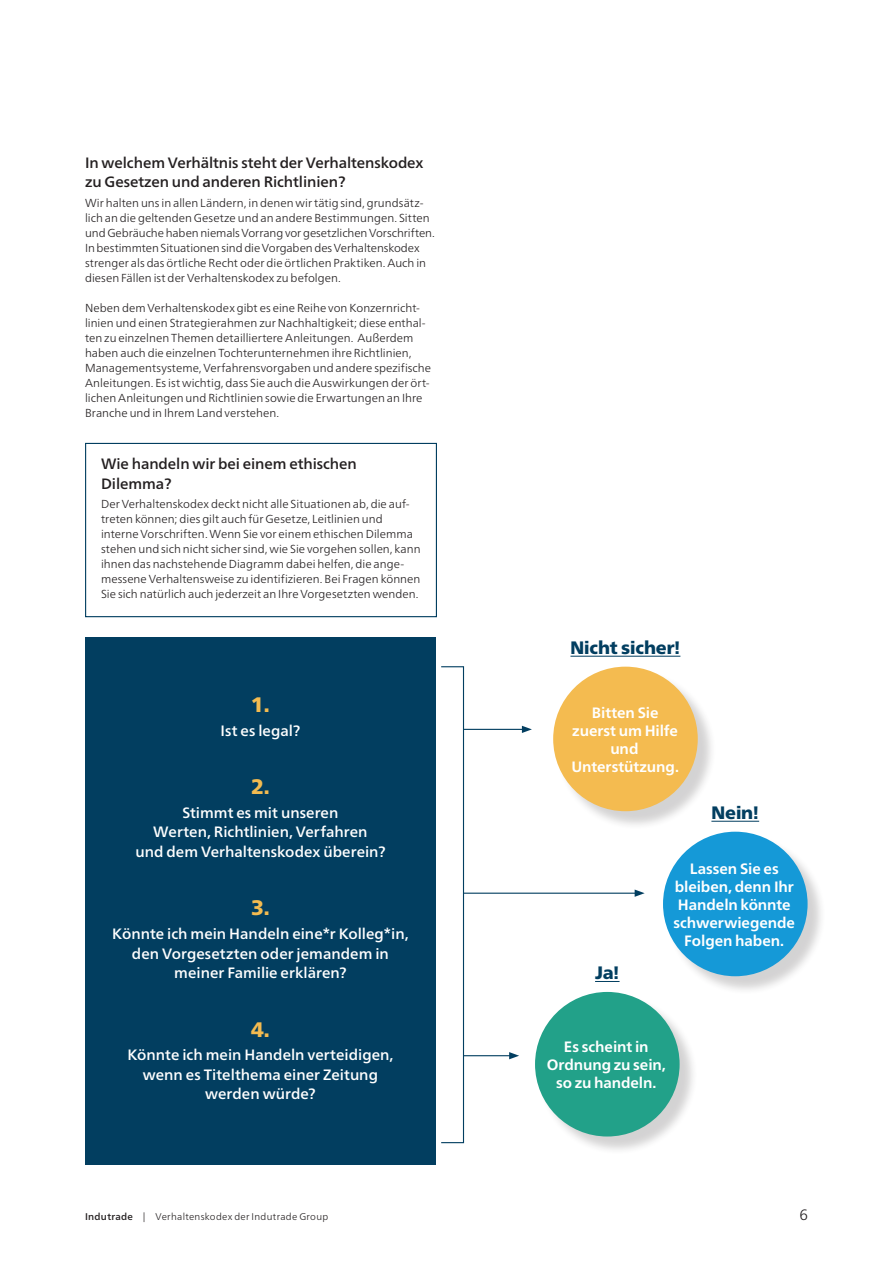
<style>
.page{position:relative;width:893px;height:1263px;background:#fff}
.page>*{position:absolute;margin:0;border:0;box-sizing:border-box;transform-origin:0 0}
.t1{font:900 21px "Frutiger Neue LTW1 G";color:#f4bb50}
.t2{font:900 18px "Frutiger Neue LTW1 G";letter-spacing:-.005em;color:#023e60}
.t3{font:500 15px/19.5px "Frutiger Neue LTW1 G";color:#fff;text-align:center}
.t4{font:700 15px/18px "Frutiger Neue LTW1 G";letter-spacing:-.005em;color:#fff;text-align:center}
.t5{font:500 15px/19.5px "Frutiger Neue LTW1 G";letter-spacing:-.005em;color:#231f20}
.t6{font:300 15px "Frutiger Neue LTW1 G";color:#231f20}
.t7{font:300 11.7px/15px "Frutiger Neue LTW1 G";letter-spacing:.005em;color:#231f20}
.t8{font:300 9.75px "Frutiger Neue LTW1 G";letter-spacing:.03em;color:#231f20}
.s1{font-weight:500}
</style>
<div class="page">
<div style="left:85px;top:443px;width:352px;height:174px;border:1px solid #023e60"></div>
<div style="left:85px;top:638px;width:351px;height:527px;background:#023e60"></div>
<div style="left:441px;top:666px;width:23px;height:477px;border:1px solid #023e60"></div>
<hr style="left:464px;top:729px;width:60px;height:1px;background:#023e60">
<svg style="left:522px;top:726px;width:10px;height:7px"></svg>
<hr style="left:464px;top:893px;width:173px;height:1px;background:#023e60">
<svg style="left:635px;top:889px;width:10px;height:8px"></svg>
<hr style="left:464px;top:1055px;width:47px;height:1px;background:#023e60">
<svg style="left:509px;top:1052px;width:10px;height:7px"></svg>
<div style="left:555px;top:669px;width:161px;height:161px;background:#231f20;opacity:.2"></div>
<div style="left:553px;top:667px;width:145px;height:144px;background:#f4bb50;border-radius:50%"></div>
<hr style="left:570px;top:656px;width:110px;height:1px;background:#023e60">
<div style="left:665px;top:834px;width:161px;height:161px;background:#231f20;opacity:.2"></div>
<div style="left:663px;top:832px;width:145px;height:144px;background:#1599d7;border-radius:50%"></div>
<hr style="left:711px;top:821px;width:48px;height:1px;background:#023e60">
<div style="left:537px;top:994px;width:161px;height:161px;background:#231f20;opacity:.2"></div>
<div style="left:535px;top:992px;width:145px;height:144px;background:#22a189;border-radius:50%"></div>
<svg style="left:595px;top:981px;width:25px;height:1px"></svg>
<p class="t5" style="left:85px;top:153px;width:340px">In welchem Verhältnis steht der Verhaltenskodex zu Gesetzen und anderen Richtlinien?</p>
<p class="t7" style="left:85px;top:195px;width:351px">Wir halten uns in allen Ländern, in denen wir tätig sind, grundsätz&shy;lich an die geltenden Gesetze und an andere Bestimmungen. Sitten und Gebräuche haben niemals Vorrang vor gesetzlichen Vorschriften.<br>In bestimmten Situationen sind die Vorgaben des Verhaltenskodex strenger als das örtliche Recht oder die örtlichen Praktiken. Auch in diesen Fällen ist der Verhaltenskodex zu befolgen.</p>
<p class="t7" style="left:85px;top:300px;width:348px">Neben dem Verhaltenskodex gibt es eine Reihe von Konzernricht&shy;linien und einen Strategierahmen zur Nachhaltigkeit; diese enthal&shy;ten zu einzelnen Themen detailliertere Anleitungen. Außerdem haben auch die einzelnen Tochterunternehmen ihre Richtlinien, Managementsysteme, Verfahrensvorgaben und andere spezifische Anleitungen. Es ist wichtig, dass Sie auch die Auswirkungen der ört&shy;lichen Anleitungen und Richtlinien sowie die Erwartungen an Ihre Branche und in Ihrem Land verstehen.</p>
<p class="t5" style="left:101px;top:454px;width:257px">Wie handeln wir bei einem ethischen<br>Dilemma?</p>
<p class="t7" style="left:101px;top:496px;width:321px">Der Verhaltenskodex deckt nicht alle Situationen ab, die auf&shy;treten können; dies gilt auch für Gesetze, Leitlinien und interne Vorschriften. Wenn Sie vor einem ethischen Dilemma stehen und sich nicht sicher sind, wie Sie vorgehen sollen, kann ihnen das nachstehende Diagramm dabei helfen, die ange&shy;messene Verhaltensweise zu identifizieren. Bei Fragen können Sie sich natürlich auch jederzeit an Ihre Vorgesetzten wenden.</p>
<h1 class="t1" style="left:251px;top:692px;width:20px">1.</h1>
<p class="t3" style="left:221px;top:721px;width:81px">Ist es legal?</p>
<h1 class="t1" style="left:251px;top:774px;width:20px">2.</h1>
<p class="t3" style="left:135px;top:803px;width:251px">Stimmt es mit unseren<br>Werten, Richtlinien, Verfahren<br>und dem Verhaltenskodex überein?</p>
<h1 class="t1" style="left:251px;top:895px;width:20px">3.</h1>
<p class="t3" style="left:112px;top:924px;width:298px">Könnte ich mein Handeln eine*r Kolleg*in, den Vorgesetzten oder jemandem in meiner Familie erklären?</p>
<h1 class="t1" style="left:251px;top:1017px;width:20px">4.</h1>
<p class="t3" style="left:128px;top:1045px;width:267px">Könnte ich mein Handeln verteidigen, wenn es Titelthema einer Zeitung werden würde?</p>
<h2 class="t2" style="left:571px;top:637px;width:111px">Nicht sicher!</h2>
<p class="t4" style="left:571px;top:703px;width:109px">Bitten Sie zuerst um Hilfe und<br>Unterstützung.</p>
<h2 class="t2" style="left:711px;top:802px;width:49px">Nein!</h2>
<h2 class="t2" style="left:595px;top:962px;width:26px">Ja!</h2>
<p class="t4" style="left:673px;top:859px;width:123px">Lassen Sie es bleiben, denn Ihr<br>Handeln könnte schwerwiegende<br>Folgen haben.</p>
<p class="t4" style="left:547px;top:1037px;width:121px">Es scheint in<br>Ordnung zu sein, so zu handeln.</p>
<p class="t8" style="left:85px;top:1211px;width:245px"><span class="s1">Indutrade</span> | Verhaltenskodex der Indutrade Group</p>
<p class="t6" style="left:799px;top:1206px;width:10px">6</p>
</div>
